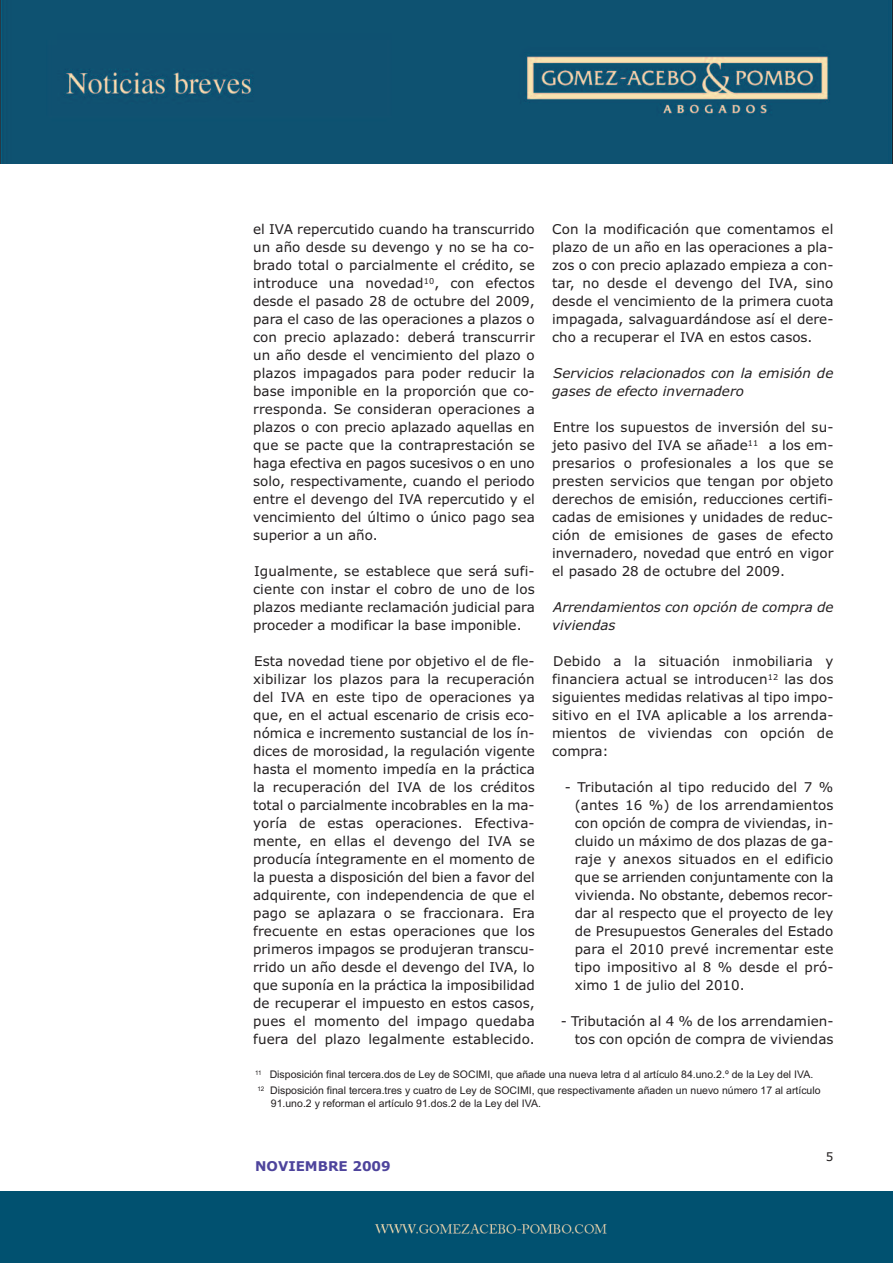
<style>
.page{position:relative;width:893px;height:1263px;background:#fff}
.page>*{position:absolute;margin:0;border:0;box-sizing:border-box;transform-origin:0 0}
.t1{font:13.5px/18px "Verdana";color:#231f20;text-align:justify}
.t2{font:italic 13.5px/18px "Verdana";color:#231f20}
.t3{font:700 13.5px "Verdana";color:#4e449c}
.t4{font:12px "Verdana";color:#231f20}
.t5{font:10.5px/16.2px "Arial";color:#231f20}
</style>
<div class="page">
<div style="left:0;top:1191px;width:893px;height:72px;background:#015170"></div>
<img style="left:0;top:0;width:893px;height:163px">
<p class="t1" style="left:253px;top:220px;width:283px">el IVA repercutido cuando ha transcurrido un año desde su devengo y no se ha co&shy;brado total o parcialmente el crédito, se introduce una novedad<sup>10</sup>, con efectos desde el pasado 28 de octubre del 2009, para el caso de las operaciones a plazos o con precio aplazado: deberá transcurrir un año desde el vencimiento del plazo o plazos impagados para poder reducir la base imponible en la proporción que co&shy;rresponda. Se consideran operaciones a plazos o con precio aplazado aquellas en que se pacte que la contraprestación se haga efectiva en pagos sucesivos o en uno solo, respectivamente, cuando el periodo entre el devengo del IVA repercutido y el vencimiento del último o único pago sea superior a un año.</p>
<p class="t1" style="left:253px;top:562px;width:283px">Igualmente, se establece que será sufi&shy;ciente con instar el cobro de uno de los plazos mediante reclamación judicial para proceder a modificar la base imponible.</p>
<p class="t1" style="left:253px;top:652px;width:283px">Esta novedad tiene por objetivo el de fle&shy;xibilizar los plazos para la recuperación del IVA en este tipo de operaciones ya que, en el actual escenario de crisis eco&shy;nómica e incremento sustancial de los ín&shy;dices de morosidad, la regulación vigente hasta el momento impedía en la práctica la recuperación del IVA de los créditos total o parcialmente incobrables en la ma&shy;yoría de estas operaciones. Efectiva&shy;mente, en ellas el devengo del IVA se producía íntegramente en el momento de la puesta a disposición del bien a favor del adquirente, con independencia de que el pago se aplazara o se fraccionara. Era frecuente en estas operaciones que los primeros impagos se produjeran transcu&shy;rrido un año desde el devengo del IVA, lo que suponía en la práctica la imposibilidad de recuperar el impuesto en estos casos, pues el momento del impago quedaba fuera del plazo legalmente establecido.</p>
<p class="t1" style="left:552px;top:220px;width:283px">Con la modificación que comentamos el plazo de un año en las operaciones a pla&shy;zos o con precio aplazado empieza a con&shy;tar, no desde el devengo del IVA, sino desde el vencimiento de la primera cuota impagada, salvaguardándose así el dere&shy;cho a recuperar el IVA en estos casos.</p>
<p class="t2" style="left:552px;top:364px;width:283px">Servicios relacionados con la emisión de gases de efecto invernadero</p>
<p class="t1" style="left:552px;top:418px;width:283px">Entre los supuestos de inversión del su&shy;jeto pasivo del IVA se añade<sup>11</sup> a los em&shy;presarios o profesionales a los que se presten servicios que tengan por objeto derechos de emisión, reducciones certifi&shy;cadas de emisiones y unidades de reduc&shy;ción de emisiones de gases de efecto invernadero, novedad que entró en vigor el pasado 28 de octubre del 2009.</p>
<p class="t2" style="left:552px;top:598px;width:283px">Arrendamientos con opción de compra de viviendas</p>
<p class="t1" style="left:552px;top:652px;width:283px">Debido a la situación inmobiliaria y financiera actual se introducen<sup>12</sup> las dos siguientes medidas relativas al tipo impo&shy;sitivo en el IVA aplicable a los arrenda&shy;mientos de viviendas con opción de compra:</p>
<p class="t1" style="left:575px;top:778px;width:260px;text-indent:-10px">- Tributación al tipo reducido del 7 % (antes 16 %) de los arrendamientos con opción de compra de viviendas, in&shy;cluido un máximo de dos plazas de ga&shy;raje y anexos situados en el edificio que se arrienden conjuntamente con la vivienda. No obstante, debemos recor&shy;dar al respecto que el proyecto de ley de Presupuestos Generales del Estado para el 2010 prevé incrementar este tipo impositivo al 8 % desde el pró&shy;ximo 1 de julio del 2010.</p>
<p class="t1" style="left:561px;top:1012px;width:274px;text-align:right">- Tributación al 4 % de los arrendamien&shy;tos con opción de compra de viviendas</p>
<p class="t5" style="left:255px;top:1066px;width:567px"><sup>11</sup> Disposición final tercera.dos de Ley de SOCIMI, que añade una nueva letra d al artículo 84.uno.2.º de la Ley del IVA.<br><sup>12</sup> Disposición final tercera.tres y cuatro de Ley de SOCIMI, que respectivamente añaden un nuevo número 17 al artículo</p>
<p class="t5" style="left:271px;top:1095px;width:272px">91.uno.2 y reforman el artículo 91.dos.2 de la Ley del IVA.</p>
<p class="t3" style="left:255px;top:1159px;width:137px">NOVIEMBRE 2009</p>
<p class="t4" style="left:826px;top:1150px;width:9px">5</p>
</div>
